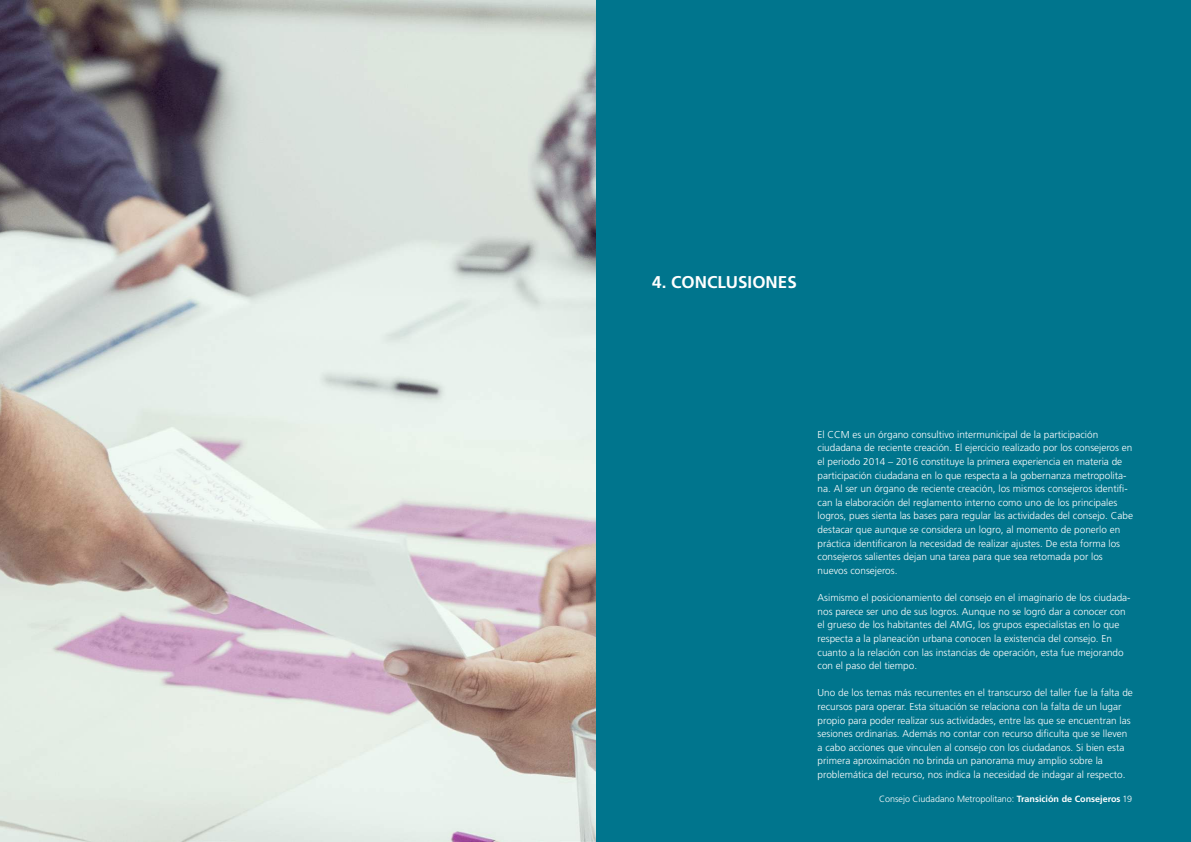
<style>
.page{position:relative;width:1191px;height:842px;background:#fff}
.page>*{position:absolute;margin:0;border:0;box-sizing:border-box;transform-origin:0 0}
.t1{font:700 17px "Frutiger LT Std";color:#fff}
.t2{font:300 10px/13.6px "Frutiger LT Std";color:#fff}
.t3{font:300 9px "Frutiger LT Std";color:#fff}
.s1{font-weight:700}
</style>
<div class="page">
<img style="left:0;top:0;width:595px;height:842px">
<div style="left:596px;top:0;width:595px;height:842px;background:#00758d"></div>
<h1 class="t1" style="left:652px;top:272px;width:146px">4. CONCLUSIONES</h1>
<p class="t2" style="left:817px;top:428px;width:317px">El CCM es un órgano consultivo intermunicipal de la participación ciudadana de reciente creación. El ejercicio realizado por los consejeros en el periodo 2014 – 2016 constituye la primera experiencia en materia de participación ciudadana en lo que respecta a la gobernanza metropolita&shy;na. Al ser un órgano de reciente creación, los mismos consejeros identifi&shy;can la elaboración del reglamento interno como uno de los principales logros, pues sienta las bases para regular las actividades del consejo. Cabe destacar que aunque se considera un logro, al momento de ponerlo en práctica identificaron la necesidad de realizar ajustes. De esta forma los consejeros salientes dejan una tarea para que sea retomada por los nuevos consejeros.</p>
<p class="t2" style="left:817px;top:591px;width:314px">Asimismo el posicionamiento del consejo en el imaginario de los ciudada&shy;nos parece ser uno de sus logros. Aunque no se logró dar a conocer con el grueso de los habitantes del AMG, los grupos especialistas en lo que respecta a la planeación urbana conocen la existencia del consejo. En cuanto a la relación con las instancias de operación, esta fue mejorando con el paso del tiempo.</p>
<p class="t2" style="left:817px;top:686px;width:317px">Uno de los temas más recurrentes en el transcurso del taller fue la falta de recursos para operar. Esta situación se relaciona con la falta de un lugar propio para poder realizar sus actividades, entre las que se encuentran las sesiones ordinarias. Además no contar con recurso dificulta que se lleven a cabo acciones que vinculen al consejo con los ciudadanos. Si bien esta primera aproximación no brinda un panorama muy amplio sobre la problemática del recurso, nos indica la necesidad de indagar al respecto.</p>
<p class="t3" style="left:879px;top:794px;width:254px">Consejo Ciudadano Metropolitano: <span class="s1">Transición de Consejeros</span> 19</p>
</div>
